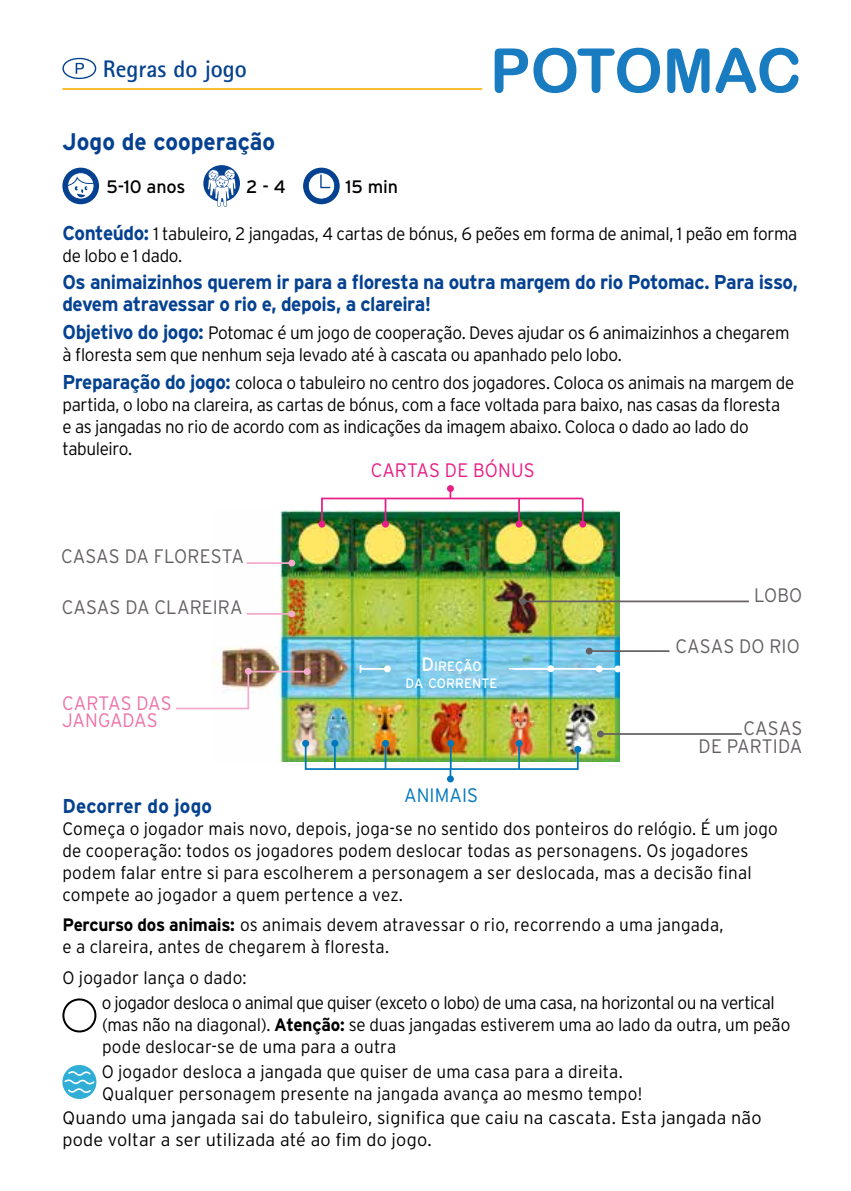
<style>
.page{position:relative;width:851px;height:1191px;background:#fff}
.page>*{position:absolute;margin:0;border:0;box-sizing:border-box;transform-origin:0 0}
.t1{font:61.2px "Arial Rounded MT Bold";letter-spacing:-.005em;color:#197bc0}
.t2{font:700 24px "Interstate";color:#044190;scale:.95 1}
.t3{font:700 24px "Agfa Rotis Sans Serif";color:#044190}
.t4{font:700 20px/22px "Interstate";letter-spacing:-.025em;color:#044190;scale:.95 1}
.t5{font:700 20px "Interstate";letter-spacing:.005em;color:#044190;scale:.95 1}
.t6{font:300 19.4px/17.4px "Interstate";letter-spacing:.005em;color:#646064;text-align:right;scale:.95 1}
.t7{font:300 19.4px/17.4px "Interstate";color:#ed72a9;scale:.95 1}
.t8{font:300 19.4px "Interstate";letter-spacing:.005em;color:#e61e85;scale:.95 1}
.t9{font:300 19.4px "Interstate";color:#0077bc;scale:.95 1}
.t10{font:300 18px/22px "Interstate";letter-spacing:-.005em;color:#000;scale:.95 1}
.t11{font:300 18px/22px "Interstate";letter-spacing:-.005em;color:#000}
.t12{font:300 18px/24.8px "Interstate";letter-spacing:-.03em;color:#000;scale:.95 1}
.t13{font:18px "Interstate";letter-spacing:-.005em;color:#000}
.t14{font:13.6px/17.4px "Interstate";letter-spacing:.005em;color:#fff;text-align:center;scale:.95 1}
.s1{font-weight:700;font-size:20px;color:#044190}
.s2{font-size:19.4px}
.s3{font-weight:700}
</style>
<div class="page">
<hr style="left:62px;top:88px;width:420px;height:2px;background:#fabf2e">
<svg style="left:62px;top:58px;width:34px;height:21px"></svg>
<div style="left:62px;top:998px;width:34px;height:34px;border:2px solid #000;border-radius:50%"></div>
<div style="left:62px;top:1065px;width:34px;height:34px;background:#30aed6;border-radius:50%"></div>
<svg style="left:64px;top:1070px;width:32px;height:26px"></svg>
<div style="left:62px;top:168px;width:37px;height:36px;background:#044190;border-radius:50%"></div>
<svg style="left:67px;top:172px;width:27px;height:28px"></svg>
<svg style="left:203px;top:165px;width:37px;height:37px"></svg>
<svg style="left:208px;top:169px;width:28px;height:38px"></svg>
<div style="left:303px;top:168px;width:36px;height:36px;background:#044190;border-radius:50%"></div>
<svg style="left:308px;top:172px;width:27px;height:28px"></svg>
<img style="left:215px;top:511px;width:404px;height:251px">
<hr style="left:247px;top:562px;width:45px;height:2px;background:#f4abcd">
<div style="left:288px;top:559px;width:7px;height:7px;background:#f4abcd;border-radius:50%"></div>
<hr style="left:360px;top:668px;width:27px;height:2px;background:#fff">
<svg style="left:359px;top:665px;width:2px;height:8px"></svg>
<div style="left:384px;top:665px;width:7px;height:7px;background:#fff;border-radius:50%"></div>
<hr style="left:514px;top:668px;width:85px;height:2px;background:#fff">
<svg style="left:595px;top:665px;width:7px;height:7px"></svg>
<hr style="left:587px;top:668px;width:30px;height:2px;background:#fff">
<div style="left:614px;top:665px;width:7px;height:7px;background:#fff;border-radius:50%"></div>
<hr style="left:523px;top:600px;width:225px;height:2px;background:#646064">
<div style="left:519px;top:598px;width:7px;height:7px;background:#646064;border-radius:50%"></div>
<hr style="left:600px;top:733px;width:141px;height:2px;background:#646064">
<div style="left:597px;top:730px;width:7px;height:7px;background:#646064;border-radius:50%"></div>
<hr style="left:247px;top:613px;width:45px;height:2px;background:#f4abcd">
<div style="left:288px;top:610px;width:7px;height:7px;background:#f4abcd;border-radius:50%"></div>
<svg style="left:175px;top:669px;width:75px;height:41px"></svg>
<div style="left:245px;top:668px;width:7px;height:6px;background:#f4abcd;border-radius:50%"></div>
<hr style="left:247px;top:670px;width:60px;height:2px;background:#f4abcd">
<div style="left:304px;top:668px;width:6px;height:7px;background:#f4abcd;border-radius:50%"></div>
<div style="left:579px;top:521px;width:7px;height:6px;background:#e61e85;border-radius:50%"></div>
<div style="left:382px;top:521px;width:7px;height:6px;background:#e61e85;border-radius:50%"></div>
<div style="left:318px;top:521px;width:7px;height:6px;background:#e61e85;border-radius:50%"></div>
<div style="left:515px;top:521px;width:7px;height:6px;background:#e61e85;border-radius:50%"></div>
<svg style="left:320px;top:490px;width:264px;height:36px"></svg>
<div style="left:447px;top:485px;width:7px;height:7px;background:#e61e85;border-radius:50%"></div>
<div style="left:574px;top:746px;width:7px;height:7px;background:#0077bc;border-radius:50%"></div>
<img style="left:304px;top:741px;width:275px;height:36px">
<div style="left:447px;top:775px;width:7px;height:7px;background:#0077bc;border-radius:50%"></div>
<hr style="left:509px;top:668px;width:41px;height:1px;background:#fff">
<div style="left:547px;top:665px;width:7px;height:7px;background:#fff;border-radius:50%"></div>
<hr style="left:589px;top:650px;width:80px;height:2px;background:#646064">
<svg style="left:585px;top:647px;width:7px;height:7px"></svg>
<h2 class="t3" style="left:103px;top:53px;width:145px">Regras do jogo</h2>
<h2 class="t2" style="left:62px;top:128px;width:226px">Jogo de cooperação</h2>
<p class="t13" style="left:106px;top:177px;width:81px">5-10 anos</p>
<p class="t13" style="left:246px;top:177px;width:41px">2 - 4</p>
<p class="t13" style="left:345px;top:177px;width:54px">15 min</p>
<h1 class="t1" style="left:490px;top:34px;width:313px">POTOMAC</h1>
<p class="t10" style="left:62px;top:222px;width:775px"><span class="s1">Conteúdo:</span> 1 tabuleiro, 2 jangadas, 4 cartas de bónus, 6 peões em forma de animal, 1 peão em forma de lobo e 1 dado.</p>
<p class="t4" style="left:62px;top:271px;width:775px">Os animaizinhos querem ir para a floresta na outra margem do rio Potomac. Para isso, devem atravessar o rio e, depois, a clareira!</p>
<p class="t10" style="left:62px;top:321px;width:766px"><span class="s1">Objetivo do jogo:</span> Potomac é um jogo de cooperação. Deves ajudar os 6 animaizinhos a chegarem à floresta sem que nenhum seja levado até à cascata ou apanhado pelo lobo.</p>
<p class="t10" style="left:62px;top:371px;width:771px"><span class="s1">Preparação do jogo:</span> coloca o tabuleiro no centro dos jogadores. Coloca os animais na margem de partida, o lobo na clareira, as cartas de bónus, com a face voltada para baixo, nas casas da floresta<br>e as jangadas no rio de acordo com as indicações da imagem abaixo. Coloca o dado ao lado do tabuleiro.</p>
<p class="t6" style="left:61px;top:547px;width:194px">CASAS DA FLORESTA</p>
<p class="t6" style="left:62px;top:598px;width:192px">CASAS DA CLAREIRA</p>
<p class="t7" style="left:62px;top:694px;width:117px">CARTAS DAS<br>JANGADAS</p>
<p class="t8" style="left:370px;top:459px;width:174px">CARTAS DE BÓNUS</p>
<p class="t14" style="left:405px;top:657px;width:98px"><span class="s2">D</span> IREÇÃO<br>DA CORRENTE</p>
<p class="t6" style="left:754px;top:586px;width:52px">LOBO</p>
<p class="t6" style="left:675px;top:637px;width:132px">CASAS DO RIO</p>
<p class="t6" style="left:698px;top:719px;width:111px">CASAS<br>DE PARTIDA</p>
<p class="t9" style="left:404px;top:784px;width:79px">ANIMAIS</p>
<p class="t5" style="left:62px;top:794px;width:159px">Decorrer do jogo</p>
<p class="t10" style="left:62px;top:817px;width:754px">Começa o jogador mais novo, depois, joga-se no sentido dos ponteiros do relógio. É um jogo de cooperação: todos os jogadores podem deslocar todas as personagens. Os jogadores podem falar entre si para escolherem a personagem a ser deslocada, mas a decisão final compete ao jogador a quem pertence a vez.</p>
<p class="t10" style="left:62px;top:914px;width:697px"><span class="s3">Percurso dos animais:</span> os animais devem atravessar o rio, recorrendo a uma jangada, e a clareira, antes de chegarem à floresta.</p>
<p class="t12" style="left:102px;top:965px;width:710px;text-indent:-39px">O jogador lança o dado:<br>o jogador desloca o animal que quiser (exceto o lobo) de uma casa, na horizontal ou na vertical</p>
<p class="t10" style="left:102px;top:1013px;width:725px">(mas não na diagonal). <span class="s3">Atenção:</span> se duas jangadas estiverem uma ao lado da outra, um peão pode deslocar-se de uma para a outra</p>
<p class="t10" style="left:102px;top:1060px;width:570px">O jogador desloca a jangada que quiser de uma casa para a direita.<br>Qualquer personagem presente na jangada avança ao mesmo tempo!</p>
<p class="t11" style="left:62px;top:1107px;width:700px">Quando uma jangada sai do tabuleiro, significa que caiu na cascata. Esta jangada não pode voltar a ser utilizada até ao fim do jogo.</p>
</div>
